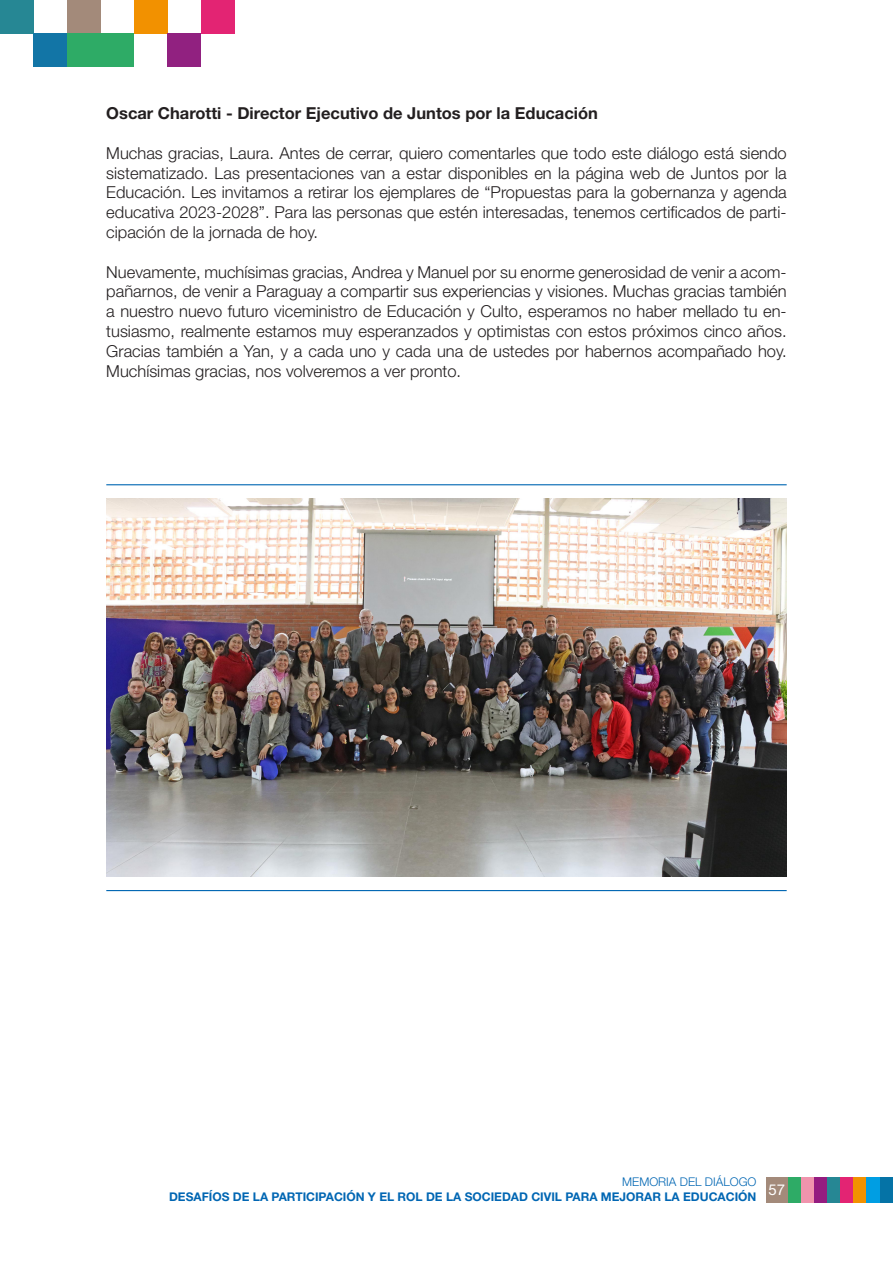
<style>
.page{position:relative;width:893px;height:1263px;background:#fff}
.page>*{position:absolute;margin:0;border:0;box-sizing:border-box;transform-origin:0 0}
.t1{font:300 16.5px/19.8px "Helvetica Neue";color:#231f20;text-align:justify}
.t2{font:700 16.5px "Helvetica Neue";color:#231f20}
.t3{font:700 12px/15px "Helvetica Neue";color:#0166b3}
.s1{font-weight:300}
</style>
<div class="page">
<div style="left:766px;top:1177px;width:22px;height:25px;background:#a38a7a"></div>
<div style="left:788px;top:1177px;width:13px;height:25px;background:#2eab66"></div>
<div style="left:801px;top:1177px;width:13px;height:25px;background:#f094ad"></div>
<div style="left:814px;top:1177px;width:13px;height:25px;background:#941c80"></div>
<div style="left:827px;top:1177px;width:13px;height:25px;background:#268794"></div>
<div style="left:840px;top:1177px;width:14px;height:25px;background:#e32473"></div>
<div style="left:854px;top:1177px;width:13px;height:25px;background:#f29100"></div>
<div style="left:867px;top:1177px;width:13px;height:25px;background:#009ee3"></div>
<div style="left:880px;top:1177px;width:13px;height:25px;background:#0573a6"></div>
<div style="left:0;top:0;width:34px;height:34px;background:#268794"></div>
<div style="left:34px;top:34px;width:33px;height:33px;background:#1275a6"></div>
<div style="left:67px;top:0;width:34px;height:34px;background:#a38a7a"></div>
<div style="left:67px;top:34px;width:34px;height:33px;background:#2eab66"></div>
<div style="left:100px;top:34px;width:34px;height:33px;background:#2eab66"></div>
<div style="left:134px;top:0;width:34px;height:34px;background:#f29100"></div>
<div style="left:168px;top:34px;width:33px;height:33px;background:#912180"></div>
<div style="left:201px;top:0;width:34px;height:34px;background:#e32473"></div>
<img style="left:106px;top:498px;width:681px;height:378px">
<hr style="left:106px;top:484px;width:681px;height:1px;background:#0166b3">
<hr style="left:106px;top:890px;width:681px;height:1px;background:#0166b3">
<p class="t2" style="left:106px;top:103px;width:493px">Oscar Charotti - Director Ejecutivo de Juntos por la Educación</p>
<p class="t1" style="left:106px;top:143px;width:682px">Muchas gracias, Laura. Antes de cerrar, quiero comentarles que todo este diálogo está siendo sistematizado. Las presentaciones van a estar disponibles en la página web de Juntos por la Educación. Les invitamos a retirar los ejemplares de “Propuestas para la gobernanza y agenda educativa 2023-2028”. Para las personas que estén interesadas, tenemos certificados de parti&shy;cipación de la jornada de hoy.</p>
<p class="t1" style="left:106px;top:261px;width:682px">Nuevamente, muchísimas gracias, Andrea y Manuel por su enorme generosidad de venir a acom&shy;pañarnos, de venir a Paraguay a compartir sus experiencias y visiones. Muchas gracias también a nuestro nuevo futuro viceministro de Educación y Culto, esperamos no haber mellado tu en&shy;tusiasmo, realmente estamos muy esperanzados y optimistas con estos próximos cinco años.<br>Gracias también a Yan, y a cada uno y cada una de ustedes por habernos acompañado hoy.<br>Muchísimas gracias, nos volveremos a ver pronto.</p>
<p class="t3" style="left:169px;top:1174px;width:618px;text-indent:453px"><span class="s1">MEMORIA DEL DIÁLOGO<br></span>DESAFÍOS DE LA PARTICIPACIÓN Y EL ROL DE LA SOCIEDAD CIVIL PARA MEJORAR LA EDUCACIÓN <sup>57</sup></p>
</div>
